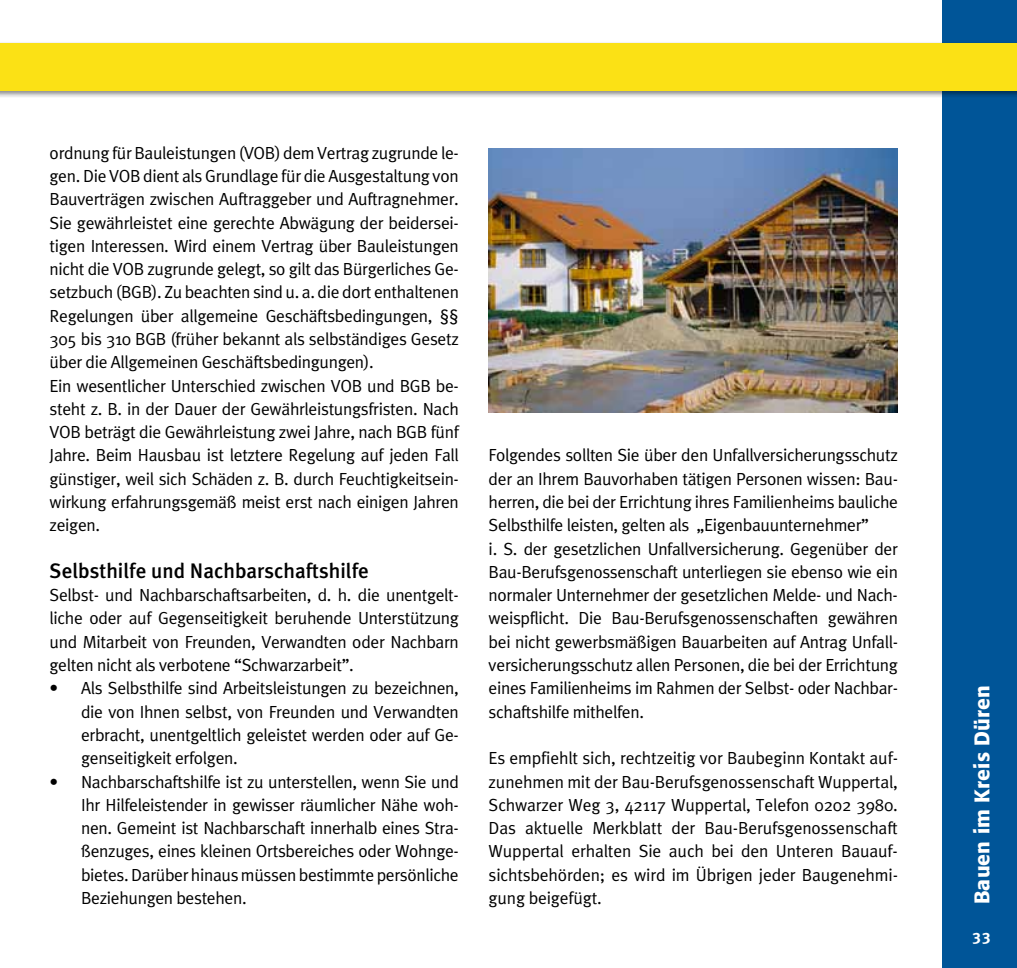
<style>
.page{position:relative;width:1017px;height:968px;background:#fff}
.page>*{position:absolute;margin:0;border:0;box-sizing:border-box;transform-origin:0 0}
.t1{font:500 21px "Meta Plus";color:#000}
.t2{font:500 21px "Formata";letter-spacing:.01em;color:#fff}
.t3{font:17.5px/23.3px "Meta Plus Normal";letter-spacing:-.02em;color:#000;text-align:justify}
.t4{font:700 15.75px "Meta";color:#fff}
</style>
<div class="page">
<div style="left:943px;top:0;width:74px;height:967px;background:#005598"></div>
<div style="left:0;top:40px;width:1017px;height:58px;background:#000;opacity:.5"></div>
<div style="left:0;top:43px;width:1017px;height:48px;background:#fbe115"></div>
<img style="left:489px;top:148px;width:409px;height:264px">
<p class="t3" style="left:50px;top:141px;width:411px;text-align:left">ordnung für Bauleistungen (VOB) dem Vertrag zugrunde le&shy;gen. Die VOB dient als Grundlage für die Ausgestaltung von Bauverträgen zwischen Auftraggeber und Auftragnehmer.<br>Sie gewährleistet eine gerechte Abwägung der beidersei&shy;tigen Interessen. Wird einem Vertrag über Bauleistungen nicht die VOB zugrunde gelegt, so gilt das Bürgerliches Ge&shy;setzbuch (BGB). Zu beachten sind u. a. die dort enthaltenen Regelungen über allgemeine Geschäftsbedingungen, §§ 305 bis 310 BGB (früher bekannt als selbständiges Gesetz über die Allgemeinen Geschäftsbedingungen).<br>Ein wesentlicher Unterschied zwischen VOB und BGB be&shy;steht z. B. in der Dauer der Gewährleistungsfristen. Nach VOB beträgt die Gewährleistung zwei Jahre, nach BGB fünf Jahre. Beim Hausbau ist letztere Regelung auf jeden Fall günstiger, weil sich Schäden z. B. durch Feuchtigkeitsein&shy;wirkung erfahrungsgemäß meist erst nach einigen Jahren zeigen.</p>
<p class="t1" style="left:50px;top:558px;width:321px">Selbsthilfe und Nachbarschaftshilfe</p>
<p class="t3" style="left:50px;top:583px;width:411px">Selbst- und Nachbarschaftsarbeiten, d. h. die unentgelt&shy;liche oder auf Gegenseitigkeit beruhende Unterstützung und Mitarbeit von Freunden, Verwandten oder Nachbarn gelten nicht als verbotene “Schwarzarbeit”.</p>
<p class="t3" style="left:81px;top:676px;width:379px;text-indent:-32px">• Als Selbsthilfe sind Arbeitsleistungen zu bezeichnen, die von Ihnen selbst, von Freunden und Verwandten erbracht, unentgeltlich geleistet werden oder auf Ge&shy;genseitigkeit erfolgen.</p>
<p class="t3" style="left:81px;top:769px;width:379px;text-indent:-32px">• Nachbarschaftshilfe ist zu unterstellen, wenn Sie und Ihr Hilfeleistender in gewisser räumlicher Nähe woh&shy;nen. Gemeint ist Nachbarschaft innerhalb eines Stra&shy;ßenzuges, eines kleinen Ortsbereiches oder Wohnge&shy;bietes. Darüber hinaus müssen bestimmte persönliche Beziehungen bestehen.</p>
<p class="t3" style="left:489px;top:443px;width:411px;text-align:left">Folgendes sollten Sie über den Unfallversicherungsschutz der an Ihrem Bauvorhaben tätigen Personen wissen: Bau&shy;herren, die bei der Errichtung ihres Familienheims bauliche Selbsthilfe leisten, gelten als „Eigenbauunternehmer”<br>i. S. der gesetzlichen Unfallversicherung. Gegenüber der Bau-Berufsgenossenschaft unterliegen sie ebenso wie ein normaler Unternehmer der gesetzlichen Melde- und Nach&shy;weispflicht. Die Bau-Berufsgenossenschaften gewähren bei nicht gewerbsmäßigen Bauarbeiten auf Antrag Unfall&shy;versicherungsschutz allen Personen, die bei der Errichtung eines Familienheims im Rahmen der Selbst- oder Nachbar&shy;schaftshilfe mithelfen.</p>
<p class="t3" style="left:489px;top:746px;width:411px">Es empfiehlt sich, rechtzeitig vor Baubeginn Kontakt auf&shy;zunehmen mit der Bau-Berufsgenossenschaft Wuppertal, Schwarzer Weg 3, 42117 Wuppertal, Telefon 0202 3980.<br>Das aktuelle Merkblatt der Bau-Berufsgenossenschaft Wuppertal erhalten Sie auch bei den Unteren Bauauf&shy;sichtsbehörden; es wird im Übrigen jeder Baugenehmi&shy;gung beigefügt.</p>
<p class="t2" style="left:969px;top:904px;width:221px;rotate:-90deg">Bauen im Kreis Düren</p>
<p class="t4" style="left:972px;top:925px;width:20px">33</p>
</div>
